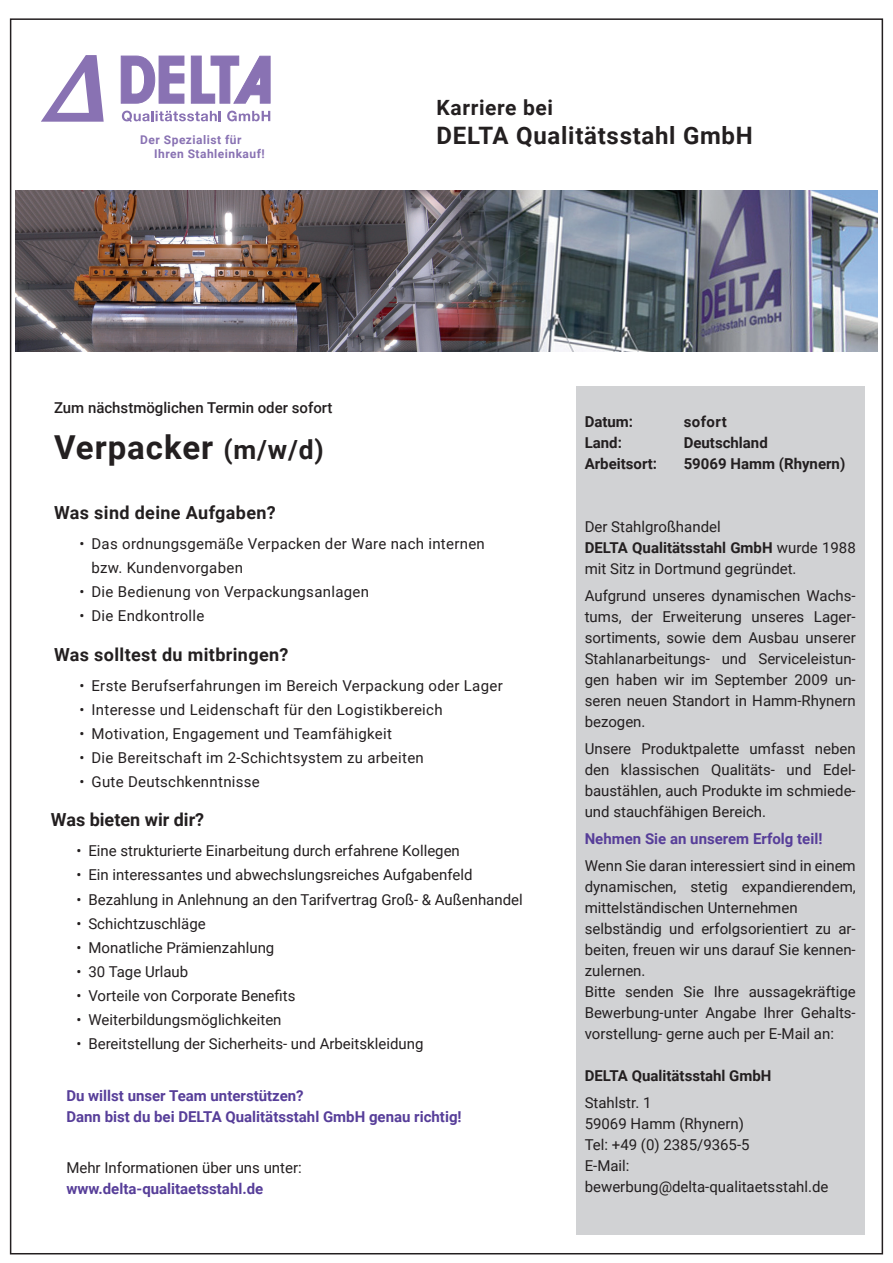
<style>
.page{position:relative;width:893px;height:1263px;background:#fff}
.page>*{position:absolute;margin:0;border:0;box-sizing:border-box;transform-origin:0 0}
.t1{font:700 33px "Roboto";letter-spacing:.03em;color:#231f20}
.t2{font:700 24px "Roboto";letter-spacing:.03em;color:#231f20}
.t3{font:700 21px "Roboto";letter-spacing:.03em;color:#231f20}
.t4{font:700 18px "Roboto";letter-spacing:.02em;color:#231f20}
.t5{font:700 18px "Roboto";color:#231f20}
.t6{font:15px/21px "Roboto";color:#231f20}
.t7{font:15px/24px "Roboto";letter-spacing:.02em;color:#231f20}
.t8{font:700 15px/21px "Roboto";color:#573e99}
.t9{font:700 15px "Roboto";color:#231f20}
.t10{font:500 15px "Roboto";color:#231f20}
.t11{font:700 12px/14.4px "Roboto";letter-spacing:.04em;color:#8972b3}
.s1{font-size:26.4px}
.s2{font-weight:700}
</style>
<div class="page">
<img style="left:16px;top:190px;width:861px;height:162px">
<div style="left:576px;top:386px;width:288px;height:848px;background:#d1d2d4"></div>
<svg style="left:41px;top:55px;width:63px;height:67px"></svg>
<svg style="left:121px;top:56px;width:63px;height:48px"></svg>
<svg style="left:191px;top:56px;width:80px;height:48px"></svg>
<svg style="left:122px;top:111px;width:99px;height:11px"></svg>
<svg style="left:227px;top:111px;width:43px;height:10px"></svg>
<p class="t11" style="left:154px;top:132px;width:112px;text-indent:-14px">Der Spezialist für<br>Ihren Stahleinkauf!</p>
<p class="t10" style="left:54px;top:397px;width:280px">Zum nächstmöglichen Termin oder sofort</p>
<h1 class="t1" style="left:54px;top:424px;width:271px">Verpacker <span class="s1">(m/w/d)</span></h1>
<h3 class="t3" style="left:437px;top:93px;width:118px">Karriere bei</h3>
<h2 class="t2" style="left:437px;top:119px;width:318px">DELTA Qualitätsstahl GmbH</h2>
<p class="t9" style="left:585px;top:411px;width:50px">Datum:</p>
<p class="t9" style="left:684px;top:411px;width:45px">sofort</p>
<p class="t9" style="left:585px;top:432px;width:39px">Land:</p>
<p class="t9" style="left:684px;top:432px;width:86px">Deutschland</p>
<p class="t9" style="left:585px;top:453px;width:74px">Arbeitsort:</p>
<p class="t9" style="left:684px;top:453px;width:163px">59069 Hamm (Rhynern)</p>
<p class="t4" style="left:54px;top:500px;width:223px">Was sind deine Aufgaben?</p>
<p class="t7" style="left:92px;top:531px;width:395px;text-indent:-12px">• Das ordnungsgemäße Verpacken der Ware nach internen bzw. Kundenvorgaben</p>
<p class="t7" style="left:80px;top:579px;width:291px">• Die Bedienung von Verpackungsanlagen</p>
<p class="t7" style="left:80px;top:603px;width:126px">• Die Endkontrolle</p>
<p class="t4" style="left:54px;top:642px;width:236px">Was solltest du mitbringen?</p>
<p class="t7" style="left:80px;top:673px;width:425px">• Erste Berufserfahrungen im Bereich Verpackung oder Lager</p>
<p class="t7" style="left:80px;top:697px;width:365px">• Interesse und Leidenschaft für den Logistikbereich</p>
<p class="t7" style="left:80px;top:721px;width:314px">• Motivation, Engagement und Teamfähigkeit</p>
<p class="t7" style="left:80px;top:745px;width:346px">• Die Bereitschaft im 2-Schichtsystem zu arbeiten</p>
<p class="t7" style="left:80px;top:769px;width:182px">• Gute Deutschkenntnisse</p>
<p class="t5" style="left:51px;top:807px;width:155px">Was bieten wir dir?</p>
<p class="t6" style="left:76px;top:840px;width:385px">• Eine strukturierte Einarbeitung durch erfahrene Kollegen</p>
<p class="t6" style="left:76px;top:864px;width:398px">• Ein interessantes und abwechslungsreiches Aufgabenfeld</p>
<p class="t6" style="left:76px;top:888px;width:448px">• Bezahlung in Anlehnung an den Tarifvertrag Groß- &amp; Außenhandel</p>
<p class="t6" style="left:76px;top:912px;width:131px">• Schichtzuschläge</p>
<p class="t6" style="left:76px;top:936px;width:199px">• Monatliche Prämienzahlung</p>
<p class="t6" style="left:76px;top:960px;width:113px">• 30 Tage Urlaub</p>
<p class="t6" style="left:76px;top:984px;width:221px">• Vorteile von Corporate Benefits</p>
<p class="t6" style="left:76px;top:1008px;width:207px">• Weiterbildungsmöglichkeiten</p>
<p class="t6" style="left:76px;top:1032px;width:349px">• Bereitstellung der Sicherheits- und Arbeitskleidung</p>
<p class="t8" style="left:66px;top:1084px;width:397px">Du willst unser Team unterstützen?<br>Dann bist du bei DELTA Qualitätsstahl GmbH genau richtig!</p>
<p class="t6" style="left:66px;top:1156px;width:237px">Mehr Informationen über uns unter:</p>
<p class="t8" style="left:66px;top:1177px;width:198px">www.delta-qualitaetsstahl.de</p>
<p class="t6" style="left:585px;top:515px;width:273px">Der Stahlgroßhandel<br><span class="s2">DELTA Qualitätsstahl GmbH</span> wurde 1988 mit Sitz in Dortmund gegründet.</p>
<p class="t6" style="left:585px;top:584px;width:273px;text-align:justify">Aufgrund unseres dynamischen Wachs&shy;tums, der Erweiterung unseres Lager&shy;sortiments, sowie dem Ausbau unserer Stahlanarbeitungs- und Serviceleistun&shy;gen haben wir im September 2009 un&shy;seren neuen Standort in Hamm-Rhynern bezogen.</p>
<p class="t6" style="left:585px;top:737px;width:273px;text-align:justify">Unsere Produktpalette umfasst neben den klassischen Qualitäts- und Edel&shy;baustählen, auch Produkte im schmiede&shy;und stauchfähigen Bereich.</p>
<p class="t8" style="left:585px;top:827px;width:239px">Nehmen Sie an unserem Erfolg teil!</p>
<p class="t6" style="left:585px;top:854px;width:273px">Wenn Sie daran interessiert sind in einem dynamischen, stetig expandierendem, mittelständischen Unternehmen selbständig und erfolgsorientiert zu ar&shy;beiten, freuen wir uns darauf Sie kennen&shy;zulernen.<br>Bitte senden Sie Ihre aussagekräftige Bewerbung-unter Angabe Ihrer Gehalts&shy;vorstellung- gerne auch per E-Mail an:</p>
<p class="t9" style="left:585px;top:1065px;width:188px">DELTA Qualitätsstahl GmbH</p>
<p class="t6" style="left:585px;top:1091px;width:245px">Stahlstr. 1<br>59069 Hamm (Rhynern)<br>Tel: +49 (0) 2385/9365-5<br>E-Mail: bewerbung@delta-qualitaetsstahl.de</p>
</div>
